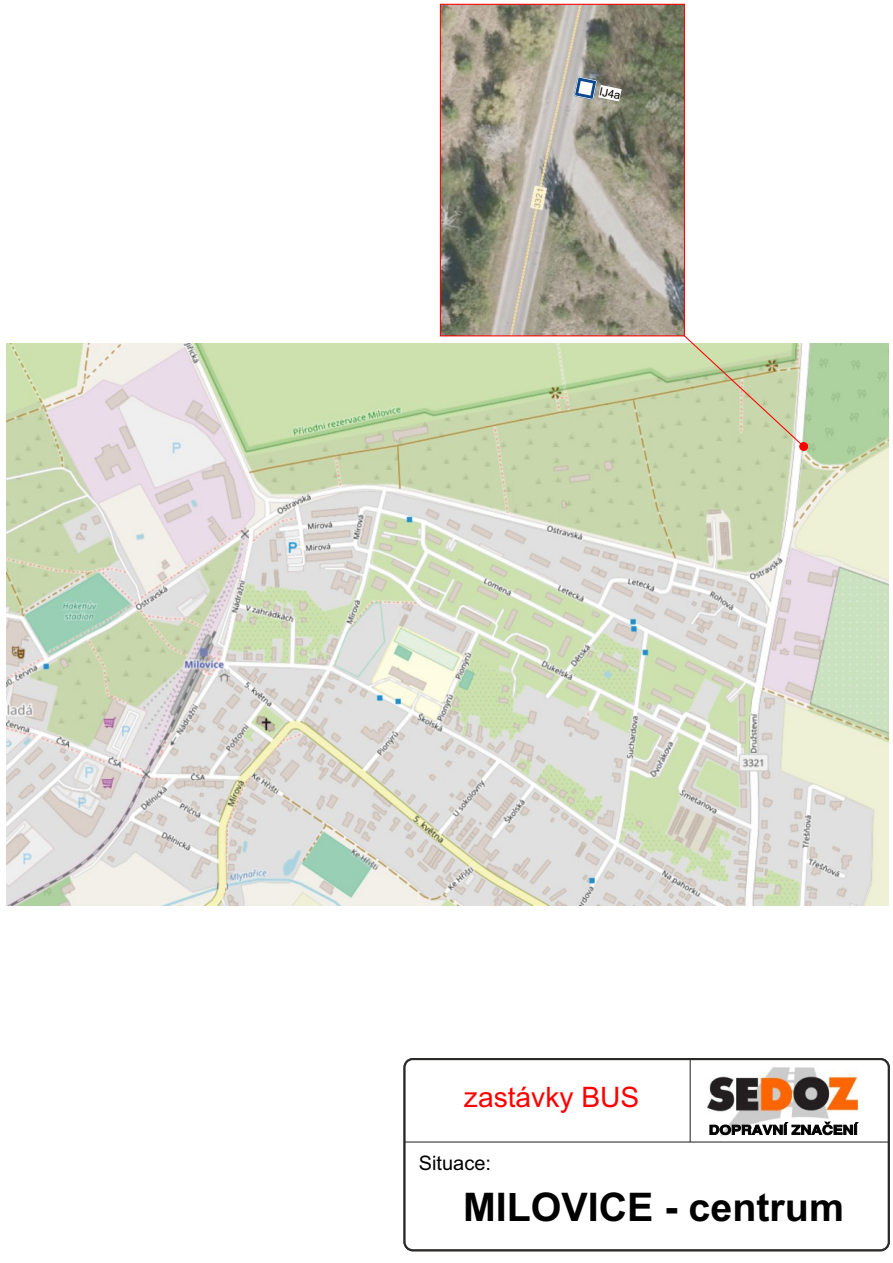
<style>
.page{position:relative;width:893px;height:1263px;background:#fff}
.page>*{position:absolute;margin:0;border:0;box-sizing:border-box;transform-origin:0 0}
.t1{font:700 39.45px "Arial";color:#000}
.t2{font:28.2px/31.5px "Arial";color:#f00;text-align:center}
.t3{font:19.95px "Arial";color:#000}
.t4{font:11.25px "Arial";color:#000}
</style>
<div class="page">
<img style="left:442px;top:6px;width:241px;height:328px">
<div style="left:440px;top:4px;width:245px;height:332px;border:1px solid #f00"></div>
<div style="left:403px;top:1058px;width:487px;height:193px;background:#fff;border:2px solid #2b2a29;border-radius:8px"></div>
<svg style="left:709px;top:1121px;width:166px;height:22px"></svg>
<hr style="left:690px;top:1059px;width:1px;height:83px;background:#2b2a29">
<hr style="left:405px;top:1141px;width:484px;height:1px;background:#2b2a29">
<svg style="left:574px;top:77px;width:48px;height:25px"></svg>
<img style="left:7px;top:344px;width:882px;height:561px">
<svg style="left:684px;top:335px;width:124px;height:116px;background:#cdd6b0"></svg>
<p class="t4" style="left:600px;top:87px;width:23px;rotate:12deg">IJ4a</p>
<p class="t2" style="left:452px;top:1071px;width:179px">PŘÍJEZDOVÉ<br>CESTY</p>
<p class="t2" style="left:464px;top:1083px;width:177px">zastávky BUS</p>
<p class="t3" style="left:419px;top:1156px;width:74px">Situace:</p>
<h1 class="t1" style="left:524px;top:1185px;width:192px">MILOVICE</h1>
<h1 class="t1" style="left:463px;top:1192px;width:382px">MILOVICE - centrum</h1>
</div>
